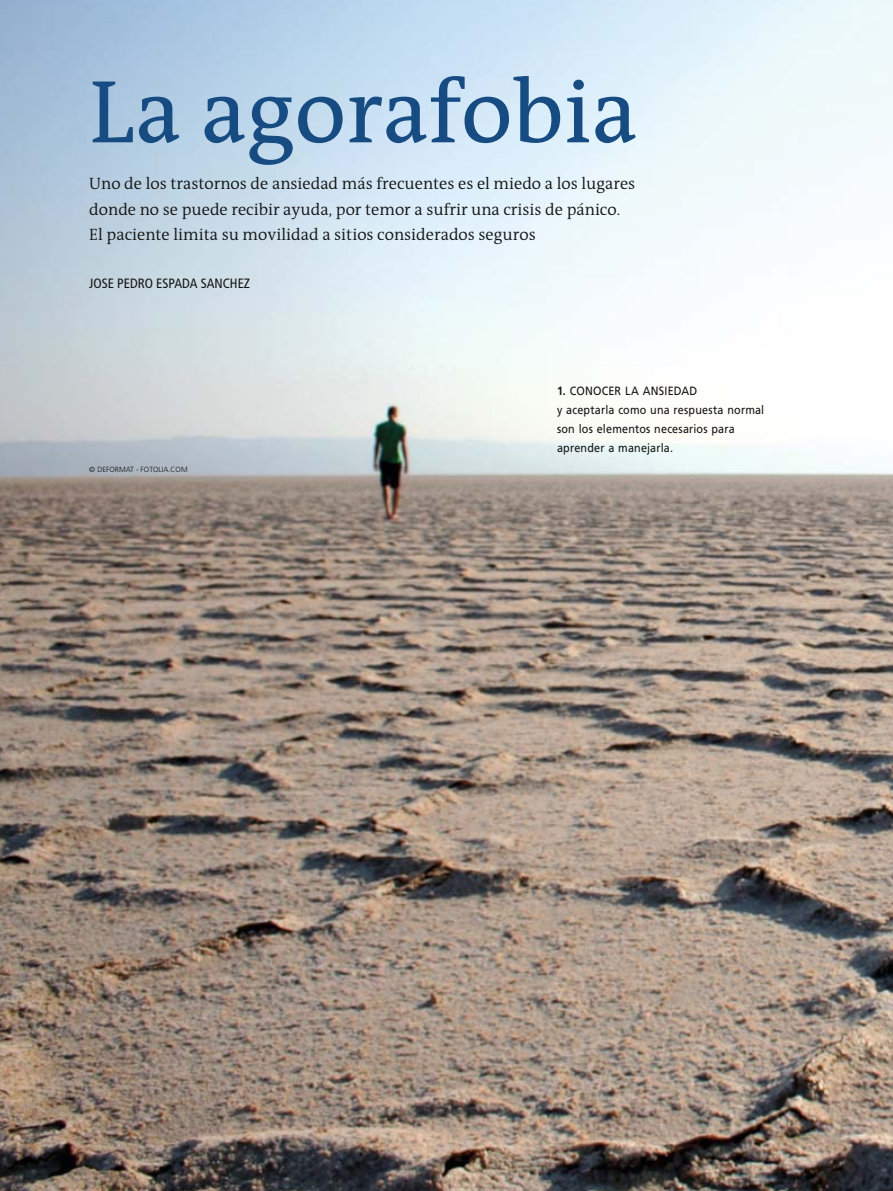
<style>
.page{position:relative;width:893px;height:1191px;background:#fff}
.page>*{position:absolute;margin:0;border:0;box-sizing:border-box;transform-origin:0 0}
.t1{font:90px "The Antiqua B5";color:#174c83}
.t2{font:300 16.5px/25.5px "The Antiqua B4";color:#131413}
.t3{font:condensed 13.5px "Frutiger LT Std";color:#131413}
.t4{font:12px/18.8px "Frutiger LT Std";letter-spacing:.015em;color:#131413;scale:.9 1}
.t5{font:300 7.5px "Frutiger LT Std";color:#131413}
.s1{font-weight:700}
</style>
<div class="page">
<img style="left:0;top:0;width:893px;height:1191px">
<h1 class="t1" style="left:89px;top:67px;width:550px">La agorafobia</h1>
<p class="t2" style="left:89px;top:171px;width:548px">Uno de los trastornos de ansiedad más frecuentes es el miedo a los lugares donde no se puede recibir ayuda, por temor a sufrir una crisis de pánico.<br>El paciente limita su movilidad a sitios considerados seguros</p>
<p class="t3" style="left:89px;top:277px;width:162px">JOSE PEDRO ESPADA SANCHEZ</p>
<p class="t5" style="left:89px;top:466px;width:100px">© DEFORMAT - FOTOLIA.COM</p>
<p class="t4" style="left:557px;top:382px;width:232px"><span class="s1">1.</span> CONOCER LA ANSIEDAD<br>y aceptarla como una respuesta normal son los elementos necesarios para aprender a manejarla.</p>
</div>
